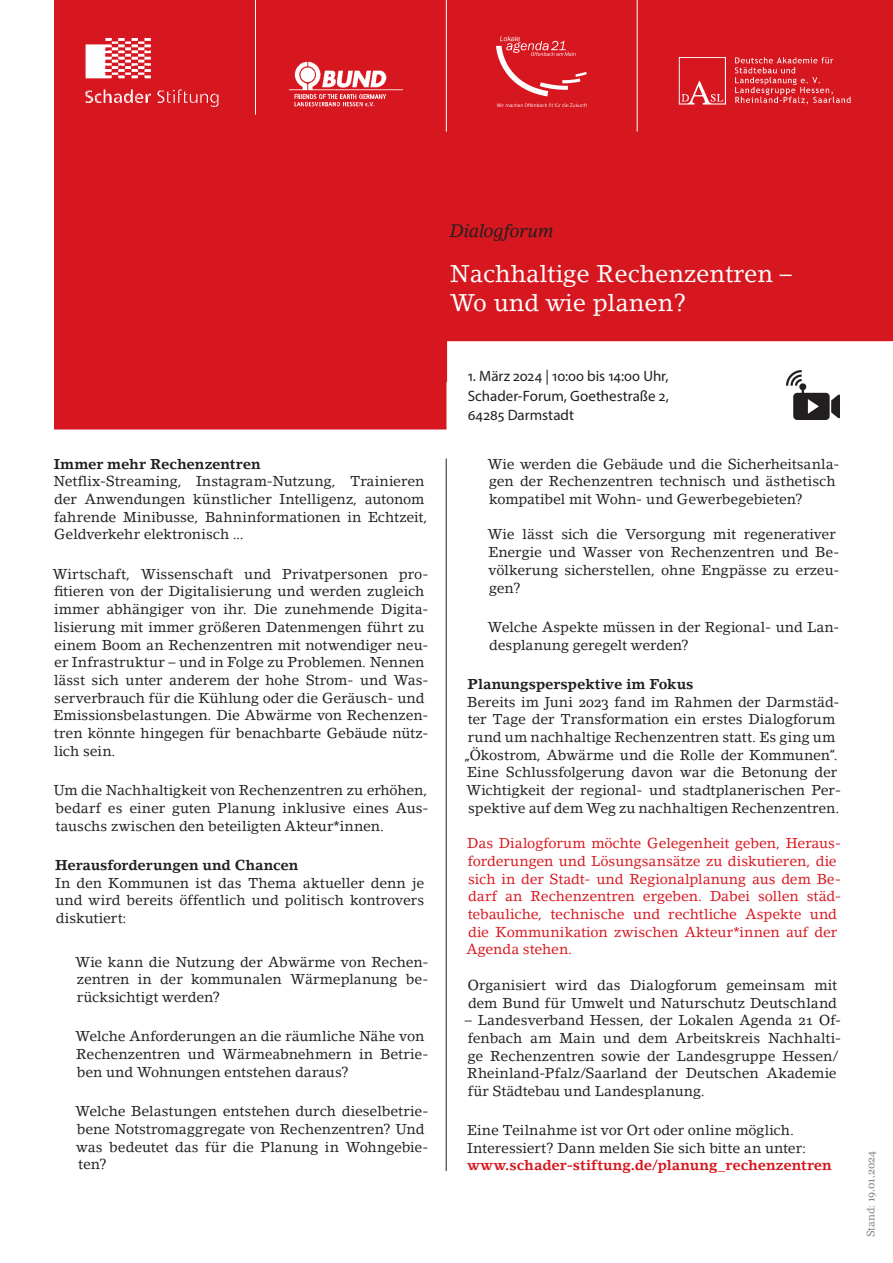
<style>
.page{position:relative;width:893px;height:1263px;background:#fff}
.page>*{position:absolute;margin:0;border:0;box-sizing:border-box;transform-origin:0 0}
.t1{font:24px/28.5px "Lino Letter Std";color:#fff}
.t2{font:italic 18px "Lino Letter Std";letter-spacing:-.02em;color:#231f20}
.t3{font:15px/19.5px "Myriad Pro";color:#231f20;text-align:justify}
.T1_Tagung_Fließtext{font:14.25px/17.7px "Lino Letter Std";letter-spacing:-.005em;color:#231f20}
.T1_Tagung_Fließtext-2{font:14.25px/17.7px "Lino Letter Std";letter-spacing:-.005em;color:#d7171f}
.t4{font:700 14.25px/17.7px "Lino Letter Std";letter-spacing:.005em;color:#d7171f}
.T1_Tagung_Fließtext-3{font:700 14.25px "Lino Letter Std";letter-spacing:-.005em;color:#231f20}
.t5{font:10.5px "Georgia";letter-spacing:-.005em;color:#808285}
.s1{font-weight:400;color:#231f20}
.s2{font-family:"Lino Letter Std"}
</style>
<div class="page">
<svg style="left:54px;top:0;width:839px;height:429px;background:#db3138"></svg>
<img style="left:85px;top:38px;width:133px;height:69px">
<img style="left:289px;top:49px;width:119px;height:58px">
<hr style="left:255px;top:0;width:1px;height:115px;background:#fff">
<hr style="left:446px;top:0;width:1px;height:132px;background:#fff">
<hr style="left:637px;top:0;width:1px;height:132px;background:#fff">
<img style="left:677px;top:55px;width:175px;height:52px">
<img style="left:497px;top:36px;width:90px;height:71px">
<img style="left:786px;top:370px;width:53px;height:50px">
<hr style="left:446px;top:458px;width:1px;height:713px;background:#231f20">
<p class="T1_Tagung_Fließtext-3" style="left:54px;top:455px;width:208px">Immer mehr Rechenzentren</p>
<p class="T1_Tagung_Fließtext" style="left:53px;top:472px;width:376px">Netflix-Streaming, Instagram-Nutzung, Trainieren der Anwendungen künstlicher Intelligenz, autonom fahrende Minibusse, Bahninformationen in Echtzeit, Geldverkehr elektronisch ...</p>
<p class="T1_Tagung_Fließtext" style="left:53px;top:565px;width:378px">Wirtschaft, Wissenschaft und Privatpersonen pro&shy;fitieren von der Digitalisierung und werden zugleich immer abhängiger von ihr. Die zunehmende Digita&shy;lisierung mit immer größeren Datenmengen führt zu einem Boom an Rechenzentren mit notwendiger neu&shy;er Infrastruktur – und in Folge zu Problemen. Nennen lässt sich unter anderem der hohe Strom- und Was&shy;serverbrauch für die Kühlung oder die Geräusch- und Emissionsbelastungen. Die Abwärme von Rechenzen&shy;tren könnte hingegen für benachbarte Gebäude nütz&shy;lich sein.</p>
<p class="T1_Tagung_Fließtext" style="left:53px;top:781px;width:377px;text-align:justify">Um die Nachhaltigkeit von Rechenzentren zu erhöhen, bedarf es einer guten Planung inklusive eines Aus&shy;tauschs zwischen den beteiligten Akteur*innen.</p>
<p class="T1_Tagung_Fließtext-3" style="left:55px;top:856px;width:245px">Herausforderungen und Chancen</p>
<p class="T1_Tagung_Fließtext" style="left:55px;top:874px;width:371px;text-align:justify">In den Kommunen ist das Thema aktueller denn je und wird bereits öffentlich und politisch kontrovers diskutiert:</p>
<p class="T1_Tagung_Fließtext" style="left:75px;top:953px;width:355px;text-align:justify">Wie kann die Nutzung der Abwärme von Rechen&shy;zentren in der kommunalen Wärmeplanung be&shy;rücksichtigt werden?</p>
<p class="T1_Tagung_Fließtext" style="left:75px;top:1027px;width:355px">Welche Anforderungen an die räumliche Nähe von<br>Rechenzentren und Wärmeabnehmern in Betrie&shy;ben und Wohnungen entstehen daraus?</p>
<p class="T1_Tagung_Fließtext" style="left:75px;top:1102px;width:355px">Welche Belastungen entstehen durch dieselbetrie&shy;bene Notstromaggregate von Rechenzentren? Und was bedeutet das für die Planung in Wohngebie&shy;ten?</p>
<p class="t2" style="left:450px;top:220px;width:105px">Dialogforum</p>
<h1 class="t1" style="left:450px;top:260px;width:343px">Nachhaltige Rechenzentren –<br>Wo und wie planen?</h1>
<p class="t3" style="left:468px;top:366px;width:203px">1. März 2024 | 10:00 bis 14:00 Uhr, Schader-Forum, Goethestraße 2, 64285 Darmstadt</p>
<p class="T1_Tagung_Fließtext" style="left:487px;top:455px;width:354px">Wie werden die Gebäude und die Sicherheitsanla&shy;gen der Rechenzentren technisch und ästhetisch kompatibel mit Wohn- und Gewerbegebieten?</p>
<p class="T1_Tagung_Fließtext" style="left:487px;top:526px;width:354px">Wie lässt sich die Versorgung mit regenerativer Energie und Wasser von Rechenzentren und Be&shy;völkerung sicherstellen, ohne Engpässe zu erzeu&shy;gen?</p>
<p class="T1_Tagung_Fließtext" style="left:487px;top:618px;width:354px">Welche Aspekte müssen in der Regional- und Lan&shy;desplanung geregelt werden?</p>
<p class="T1_Tagung_Fließtext-3" style="left:467px;top:675px;width:228px">Planungsperspektive im Fokus</p>
<p class="T1_Tagung_Fließtext" style="left:464px;top:693px;width:378px">Bereits im Juni 2023 fand im Rahmen der Darmstäd&shy;ter Tage der Transformation ein erstes Dialogforum rund um nachhaltige Rechenzentren statt. Es ging um „Ökostrom, Abwärme und die Rolle der Kommunen“.<br>Eine Schlussfolgerung davon war die Betonung der Wichtigkeit der regional- und stadtplanerischen Per&shy;spektive auf dem Weg zu nachhaltigen Rechenzentren.</p>
<p class="T1_Tagung_Fließtext-2" style="left:467px;top:834px;width:376px">Das Dialogforum möchte Gelegenheit geben, Heraus&shy;forderungen und Lösungsansätze zu diskutieren, die sich in der Stadt- und Regionalplanung aus dem Be&shy;darf an Rechenzentren ergeben. Dabei sollen städ&shy;tebauliche, technische und rechtliche Aspekte und die Kommunikation zwischen Akteur*innen auf der Agenda stehen.</p>
<p class="T1_Tagung_Fließtext" style="left:468px;top:976px;width:371px">Organisiert wird das Dialogforum gemeinsam mit dem Bund für Umwelt und Naturschutz Deutschland</p>
<p class="T1_Tagung_Fließtext" style="left:465px;top:1011px;width:378px">– Landesverband Hessen, der Lokalen Agenda 21 Of&shy;fenbach am Main und dem Arbeitskreis Nachhalti&shy;ge Rechenzentren sowie der Landesgruppe Hessen/ Rheinland-Pfalz/Saarland der Deutschen Akademie für Städtebau und Landesplanung.</p>
<p class="T1_Tagung_Fließtext" style="left:467px;top:1121px;width:328px">Eine Teilnahme ist vor Ort oder online möglich.</p>
<p class="t4" style="left:467px;top:1139px;width:366px"><span class="s1">Interessiert? Dann melden Sie sich bitte an unter: </span>www.schader-stiftung.de/planung_rechenzentren</p>
<p class="t5" style="left:865px;top:1237px;width:88px;rotate:-90deg"><span class="s2">Stand:</span> 19.01.2024</p>
</div>
